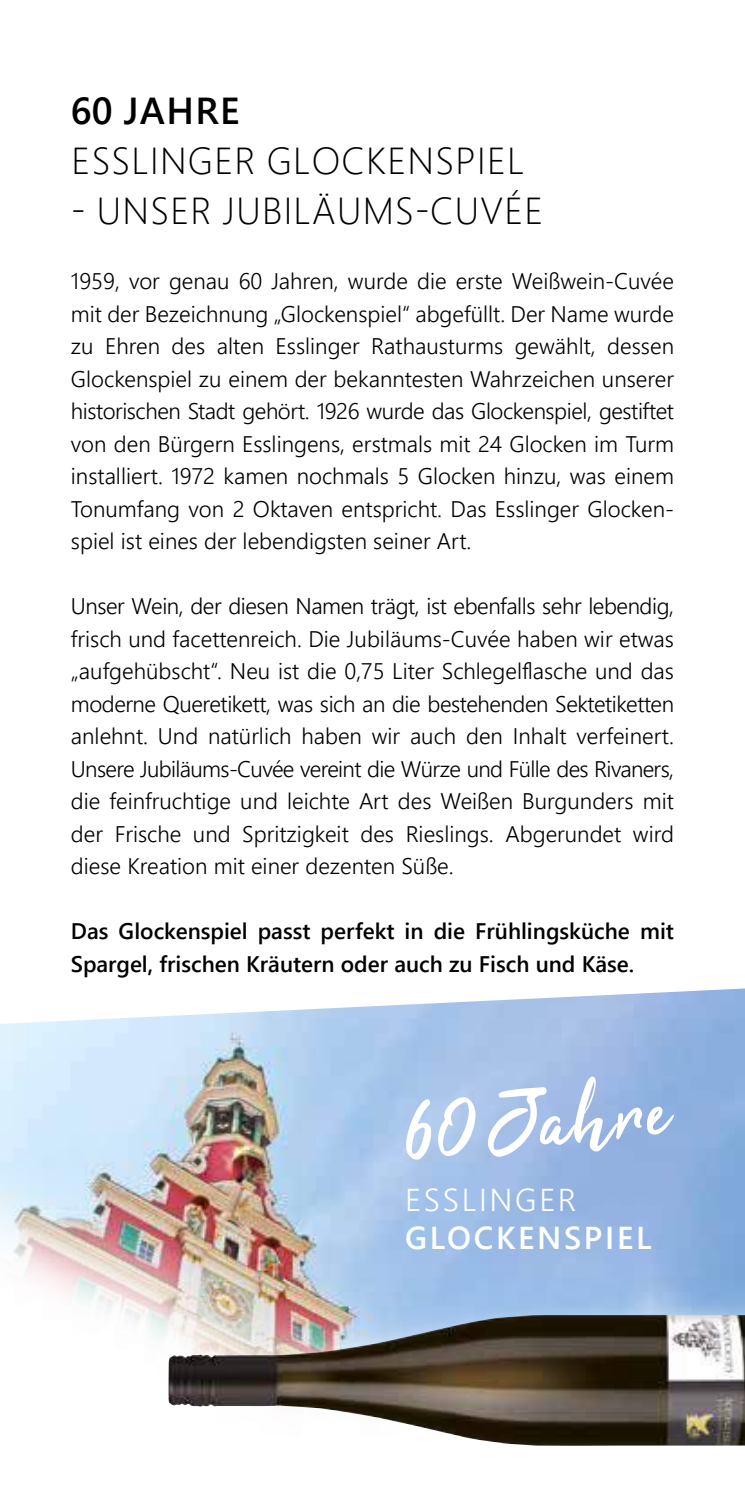
<style>
.page{position:relative;width:745px;height:1489px;background:#fff}
.page>*{position:absolute;margin:0;border:0;box-sizing:border-box;transform-origin:0 0}
.t1{font:300 37.5px "Segoe UI";letter-spacing:.035em;color:#000}
.t2{font:600 37.5px "Segoe UI";letter-spacing:.035em;color:#000}
.t3{font:600 31.5px "Segoe UI";letter-spacing:.085em;color:#fff}
.t4{font:300 31.5px "Segoe UI";letter-spacing:.085em;color:#fff}
.t5{font:300 22.5px/32.5px "Segoe UI";color:#000;text-align:justify}
.t6{font:600 22.5px/32.5px "Segoe UI";color:#000}
</style>
<div class="page">
<img style="left:0;top:988px;width:744px;height:347px">
<svg style="left:405px;top:1076px;width:268px;height:83px"></svg>
<div style="left:154px;top:1300px;width:590px;height:159px;background:#fff;opacity:.3"></div>
<img style="left:168px;top:1314px;width:576px;height:131px">
<h1 class="t2" style="left:71px;top:75px;width:170px">60 JAHRE</h1>
<h1 class="t1" style="left:72px;top:125px;width:454px">ESSLINGER GLOCKENSPIEL</h1>
<h1 class="t1" style="left:71px;top:175px;width:473px">- UNSER JUBILÄUMS-CUVÉE</h1>
<p class="t5" style="left:71px;top:263px;width:604px">1959, vor genau 60 Jahren, wurde die erste Weißwein-Cuvée mit der Bezeichnung „Glockenspiel“ abgefüllt. Der Name wurde zu Ehren des alten Esslinger Rathausturms gewählt, dessen Glockenspiel zu einem der bekanntesten Wahrzeichen unserer historischen Stadt gehört. 1926 wurde das Glockenspiel, gestiftet von den Bürgern Esslingens, erstmals mit 24 Glocken im Turm installiert. 1972 kamen nochmals 5 Glocken hinzu, was einem Tonumfang von 2 Oktaven entspricht. Das Esslinger Glocken&shy;spiel ist eines der lebendigsten seiner Art.</p>
<p class="t5" style="left:71px;top:588px;width:604px">Unser Wein, der diesen Namen trägt, ist ebenfalls sehr lebendig, frisch und facettenreich. Die Jubiläums-Cuvée haben wir etwas „aufgehübscht“. Neu ist die 0,75 Liter Schlegelflasche und das moderne Queretikett, was sich an die bestehenden Sektetiketten anlehnt. Und natürlich haben wir auch den Inhalt verfeinert.<br>Unsere Jubiläums-Cuvée vereint die Würze und Fülle des Rivaners, die feinfruchtige und leichte Art des Weißen Burgunders mit der Frische und Spritzigkeit des Rieslings. Abgerundet wird diese Kreation mit einer dezenten Süße.</p>
<p class="t6" style="left:71px;top:913px;width:604px">Das Glockenspiel passt perfekt in die Frühlingsküche mit<br>Spargel, frischen Kräutern oder auch zu Fisch und Käse.</p>
<h2 class="t4" style="left:405px;top:1169px;width:172px">ESSLINGER</h2>
<h2 class="t3" style="left:405px;top:1207px;width:248px">GLOCKENSPIEL</h2>
</div>
